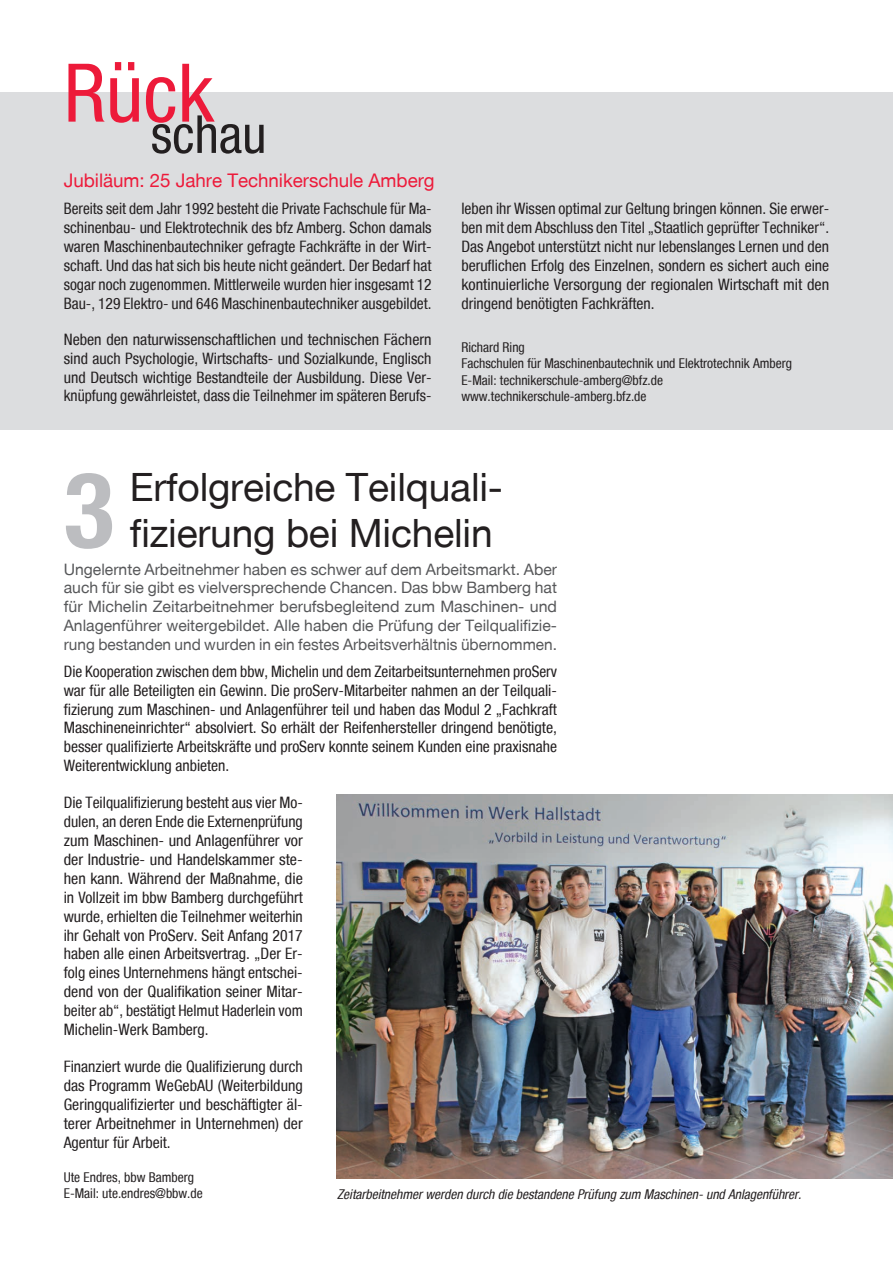
<style>
.page{position:relative;width:893px;height:1263px;background:#fff}
.page>*{position:absolute;margin:0;border:0;box-sizing:border-box;transform-origin:0 0}
.t1{font:700 condensed 105px "Helvetica Neue";color:#bcbdc0}
.t2{font:condensed 52.5px "Helvetica Neue";color:#231f20}
.t3{font:39px/46.8px "Helvetica Neue";letter-spacing:-.005em;color:#231f20}
.t4{font:18.75px "Helvetica Neue";color:#ed1a3a}
.t5{font:condensed 15.75px/18.9px "Helvetica Neue";color:#231f20;text-align:justify}
.t6{font:15.75px/18.9px "Helvetica Neue";color:#57585a;text-align:justify}
.t7{font:condensed 13.5px/16.2px "Helvetica Neue";color:#231f20}
.t8{font:italic condensed 13.5px "Helvetica Neue";color:#231f20}
</style>
<div class="page">
<div style="left:0;top:92px;width:893px;height:337px;background:#dcdddf"></div>
<img style="left:337px;top:794px;width:556px;height:384px">
<h2 class="t2" style="left:64px;top:104px;width:204px"><sup>Rück</sup>schau</h2>
<p class="t4" style="left:64px;top:169px;width:372px">Jubiläum: 25 Jahre Technikerschule Amberg</p>
<p class="t5" style="left:64px;top:199px;width:369px">Bereits seit dem Jahr 1992 besteht die Private Fachschule für Ma&shy;schinenbau- und Elektrotechnik des bfz Amberg. Schon damals waren Maschinenbautechniker gefragte Fachkräfte in der Wirt&shy;schaft. Und das hat sich bis heute nicht geändert. Der Bedarf hat sogar noch zugenommen. Mittlerweile wurden hier insgesamt 12<br>Bau-, 129 Elektro- und 646 Maschinenbautechniker ausgebildet.</p>
<p class="t5" style="left:64px;top:330px;width:369px">Neben den naturwissenschaftlichen und technischen Fächern sind auch Psychologie, Wirtschafts- und Sozialkunde, Englisch und Deutsch wichtige Bestandteile der Ausbildung. Diese Ver&shy;knüpfung gewährleistet, dass die Teilnehmer im späteren Berufs-</p>
<p class="t5" style="left:461px;top:199px;width:369px">leben ihr Wissen optimal zur Geltung bringen können. Sie erwer&shy;ben mit dem Abschluss den Titel „Staatlich geprüfter Techniker“.<br>Das Angebot unterstützt nicht nur lebenslanges Lernen und den beruflichen Erfolg des Einzelnen, sondern es sichert auch eine kontinuierliche Versorgung der regionalen Wirtschaft mit den dringend benötigten Fachkräften.</p>
<p class="t7" style="left:461px;top:339px;width:332px">Richard Ring<br>Fachschulen für Maschinenbautechnik und Elektrotechnik Amberg E-Mail: technikerschule-amberg@bfz.de www.technikerschule-amberg.bfz.de</p>
<h3 class="t3" style="left:130px;top:463px;width:371px">Erfolgreiche Teilquali&shy;fizierung bei Michelin</h3>
<p class="t6" style="left:64px;top:559px;width:495px">Ungelernte Arbeitnehmer haben es schwer auf dem Arbeitsmarkt. Aber auch für sie gibt es vielversprechende Chancen. Das bbw Bamberg hat für Michelin Zeitarbeitnehmer berufsbegleitend zum Maschinen- und Anlagenführer weitergebildet. Alle haben die Prüfung der Teilqualifizie&shy;rung bestanden und wurden in ein festes Arbeitsverhältnis übernommen.</p>
<h1 class="t1" style="left:64px;top:446px;width:52px">3</h1>
<p class="t5" style="left:64px;top:662px;width:495px">Die Kooperation zwischen dem bbw, Michelin und dem Zeitarbeitsunternehmen proServ war für alle Beteiligten ein Gewinn. Die proServ-Mitarbeiter nahmen an der Teilquali&shy;fizierung zum Maschinen- und Anlagenführer teil und haben das Modul 2 „Fachkraft Maschineneinrichter“ absolviert. So erhält der Reifenhersteller dringend benötigte, besser qualifizierte Arbeitskräfte und proServ konnte seinem Kunden eine praxisnahe Weiterentwicklung anbieten.</p>
<p class="t5" style="left:64px;top:793px;width:241px">Die Teilqualifizierung besteht aus vier Mo&shy;dulen, an deren Ende die Externenprüfung zum Maschinen- und Anlagenführer vor der Industrie- und Handelskammer ste&shy;hen kann. Während der Maßnahme, die in Vollzeit im bbw Bamberg durchgeführt wurde, erhielten die Teilnehmer weiterhin ihr Gehalt von ProServ. Seit Anfang 2017 haben alle einen Arbeitsvertrag. „Der Er&shy;folg eines Unternehmens hängt entschei&shy;dend von der Qualifikation seiner Mitar&shy;beiter ab“, bestätigt Helmut Haderlein vom Michelin-Werk Bamberg.</p>
<p class="t5" style="left:64px;top:1057px;width:241px">Finanziert wurde die Qualifizierung durch das Programm WeGebAU (Weiterbildung Geringqualifizierter und beschäftigter äl&shy;terer Arbeitnehmer in Unternehmen) der Agentur für Arbeit.</p>
<p class="t7" style="left:64px;top:1169px;width:140px">Ute Endres, bbw Bamberg<br>E-Mail: ute.endres@bbw.de</p>
<p class="t8" style="left:337px;top:1186px;width:466px">Zeitarbeitnehmer werden durch die bestandene Prüfung zum Maschinen- und Anlagenführer.</p>
</div>
